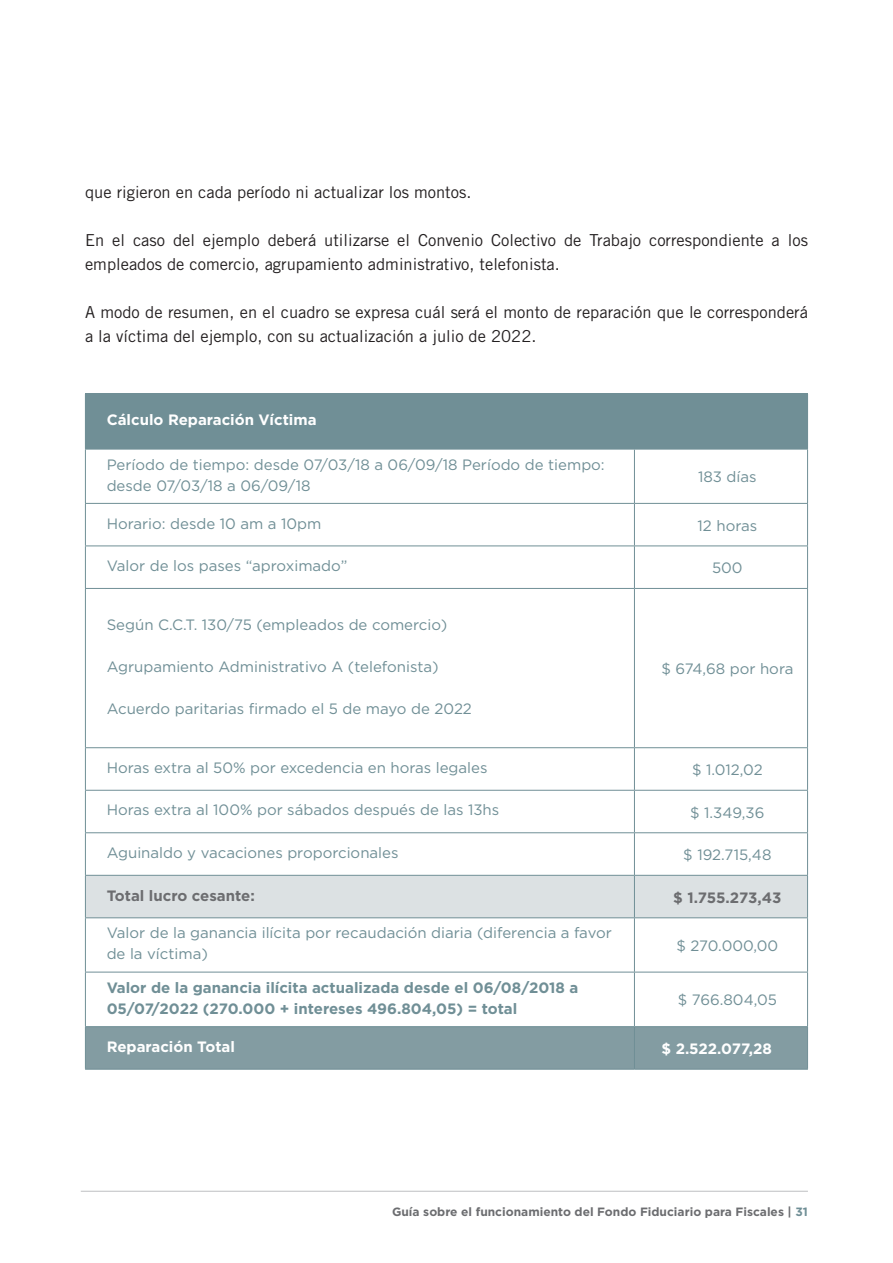
<style>
.page{position:relative;width:893px;height:1263px;background:#fff}
.page>*{position:absolute;margin:0;border:0;box-sizing:border-box;transform-origin:0 0}
._3__Texto{font:16.5px/24px "Trade Gothic LT Std";color:#231f20}
._3__TABLA-txt{font:15px/21px "Gotham";color:#708f96}
._3__TABLA-txt-2{font:700 15px "Gotham";color:#708f96}
._1__TABLA-titulo{font:700 15px "Gotham";color:#fff}
._2__TABLA-subtítulo{font:700 15px "Gotham";color:#6c6d70}
.t1{font:700 12px "Gotham";color:#6c6d70}
.s1{color:#708f96}
</style>
<div class="page">
<hr style="left:81px;top:1191px;width:727px;height:1px;background:#bebfc2">
<div style="left:85px;top:394px;width:722px;height:55px;background:#708f96"></div>
<svg style="left:86px;top:502px;width:548px;height:470px"></svg>
<div style="left:86px;top:876px;width:721px;height:41px;background:#dce1e3"></div>
<div style="left:86px;top:1027px;width:721px;height:42px;background:#839ca2"></div>
<hr style="left:807px;top:394px;width:1px;height:55px;background:#708f96">
<hr style="left:85px;top:449px;width:549px;height:1px;background:#708f96">
<hr style="left:85px;top:449px;width:1px;height:54px;background:#708f96">
<hr style="left:634px;top:449px;width:174px;height:1px;background:#708f96">
<hr style="left:634px;top:449px;width:1px;height:54px;background:#708f96">
<hr style="left:807px;top:449px;width:1px;height:54px;background:#708f96">
<hr style="left:85px;top:503px;width:549px;height:1px;background:#708f96">
<hr style="left:85px;top:504px;width:1px;height:41px;background:#708f96">
<hr style="left:634px;top:503px;width:174px;height:1px;background:#708f96">
<hr style="left:634px;top:504px;width:1px;height:41px;background:#708f96">
<hr style="left:807px;top:504px;width:1px;height:41px;background:#708f96">
<hr style="left:85px;top:545px;width:549px;height:1px;background:#708f96">
<hr style="left:85px;top:546px;width:1px;height:42px;background:#708f96">
<hr style="left:634px;top:545px;width:174px;height:1px;background:#708f96">
<hr style="left:634px;top:546px;width:1px;height:42px;background:#708f96">
<hr style="left:807px;top:546px;width:1px;height:42px;background:#708f96">
<hr style="left:85px;top:588px;width:549px;height:1px;background:#708f96">
<hr style="left:85px;top:589px;width:1px;height:158px;background:#708f96">
<hr style="left:634px;top:588px;width:174px;height:1px;background:#708f96">
<hr style="left:634px;top:589px;width:1px;height:158px;background:#708f96">
<hr style="left:807px;top:589px;width:1px;height:158px;background:#708f96">
<hr style="left:85px;top:747px;width:549px;height:1px;background:#708f96">
<hr style="left:85px;top:748px;width:1px;height:42px;background:#708f96">
<hr style="left:634px;top:747px;width:174px;height:1px;background:#708f96">
<hr style="left:634px;top:748px;width:1px;height:42px;background:#708f96">
<hr style="left:807px;top:748px;width:1px;height:42px;background:#708f96">
<hr style="left:85px;top:790px;width:549px;height:1px;background:#708f96">
<hr style="left:85px;top:791px;width:1px;height:41px;background:#708f96">
<hr style="left:634px;top:790px;width:174px;height:1px;background:#708f96">
<hr style="left:634px;top:791px;width:1px;height:41px;background:#708f96">
<hr style="left:807px;top:791px;width:1px;height:41px;background:#708f96">
<hr style="left:85px;top:832px;width:549px;height:1px;background:#708f96">
<hr style="left:85px;top:833px;width:1px;height:42px;background:#708f96">
<hr style="left:634px;top:832px;width:174px;height:1px;background:#708f96">
<hr style="left:634px;top:833px;width:1px;height:42px;background:#708f96">
<hr style="left:807px;top:833px;width:1px;height:42px;background:#708f96">
<hr style="left:85px;top:875px;width:549px;height:1px;background:#708f96">
<hr style="left:85px;top:876px;width:1px;height:41px;background:#708f96">
<hr style="left:634px;top:875px;width:174px;height:1px;background:#708f96">
<hr style="left:634px;top:876px;width:1px;height:41px;background:#708f96">
<hr style="left:807px;top:876px;width:1px;height:41px;background:#708f96">
<hr style="left:85px;top:917px;width:549px;height:1px;background:#708f96">
<hr style="left:85px;top:918px;width:1px;height:54px;background:#708f96">
<hr style="left:634px;top:917px;width:174px;height:1px;background:#708f96">
<hr style="left:634px;top:918px;width:1px;height:54px;background:#708f96">
<hr style="left:807px;top:918px;width:1px;height:54px;background:#708f96">
<hr style="left:85px;top:972px;width:549px;height:1px;background:#708f96">
<hr style="left:85px;top:972px;width:1px;height:54px;background:#708f96">
<hr style="left:634px;top:972px;width:174px;height:1px;background:#708f96">
<hr style="left:634px;top:972px;width:1px;height:54px;background:#708f96">
<hr style="left:807px;top:972px;width:1px;height:54px;background:#708f96">
<hr style="left:85px;top:1026px;width:549px;height:1px;background:#708f96">
<hr style="left:85px;top:1027px;width:1px;height:42px;background:#708f96">
<hr style="left:634px;top:1026px;width:174px;height:1px;background:#708f96">
<hr style="left:634px;top:1027px;width:1px;height:42px;background:#708f96">
<hr style="left:807px;top:1027px;width:1px;height:42px;background:#708f96">
<hr style="left:85px;top:1069px;width:549px;height:1px;background:#708f96">
<hr style="left:634px;top:1069px;width:174px;height:1px;background:#708f96">
<p class="_3__Texto" style="left:85px;top:180px;width:388px">que rigieron en cada período ni actualizar los montos.</p>
<p class="_3__Texto" style="left:85px;top:228px;width:724px">En el caso del ejemplo deberá utilizarse el Convenio Colectivo de Trabajo correspondiente a los empleados de comercio, agrupamiento administrativo, telefonista.</p>
<p class="_3__Texto" style="left:85px;top:300px;width:724px">A modo de resumen, en el cuadro se expresa cuál será el monto de reparación que le corresponderá a la víctima del ejemplo, con su actualización a julio de 2022.</p>
<p class="_1__TABLA-titulo" style="left:107px;top:410px;width:211px">Cálculo Reparación Víctima</p>
<p class="_3__TABLA-txt" style="left:107px;top:453px;width:500px">Período de tiempo: desde 07/03/18 a 06/09/18 Período de tiempo: desde 07/03/18 a 06/09/18</p>
<p class="_3__TABLA-txt" style="left:698px;top:466px;width:60px">183 días</p>
<p class="_3__TABLA-txt" style="left:107px;top:512px;width:216px">Horario: desde 10 am a 10pm</p>
<p class="_3__TABLA-txt" style="left:698px;top:514px;width:61px">12 horas</p>
<p class="_3__TABLA-txt" style="left:107px;top:555px;width:242px">Valor de los pases “aproximado”</p>
<p class="_3__TABLA-txt" style="left:712px;top:557px;width:32px">500</p>
<p class="_3__TABLA-txt" style="left:107px;top:614px;width:342px">Según C.C.T. 130/75 (empleados de comercio)</p>
<p class="_3__TABLA-txt" style="left:107px;top:656px;width:334px">Agrupamiento Administrativo A (telefonista)</p>
<p class="_3__TABLA-txt" style="left:107px;top:698px;width:367px">Acuerdo paritarias firmado el 5 de mayo de 2022</p>
<p class="_3__TABLA-txt" style="left:661px;top:658px;width:134px">$ 674,68 por hora</p>
<p class="_3__TABLA-txt" style="left:107px;top:757px;width:382px">Horas extra al 50% por excedencia en horas legales</p>
<p class="_3__TABLA-txt" style="left:692px;top:759px;width:72px">$ 1.012,02</p>
<p class="_3__TABLA-txt" style="left:107px;top:799px;width:394px">Horas extra al 100% por sábados después de las 13hs</p>
<p class="_3__TABLA-txt" style="left:690px;top:801px;width:76px">$ 1.349,36</p>
<p class="_3__TABLA-txt" style="left:107px;top:842px;width:293px">Aguinaldo y vacaciones proporcionales</p>
<p class="_3__TABLA-txt" style="left:683px;top:844px;width:90px">$ 192.715,48</p>
<p class="_2__TABLA-subtítulo" style="left:107px;top:885px;width:150px">Total lucro cesante:</p>
<p class="_2__TABLA-subtítulo" style="left:673px;top:887px;width:110px">$ 1.755.273,43</p>
<p class="_3__TABLA-txt" style="left:107px;top:922px;width:507px">Valor de la ganancia ilícita por recaudación diaria (diferencia a favor de la víctima)</p>
<p class="_3__TABLA-txt" style="left:676px;top:935px;width:103px">$ 270.000,00</p>
<p class="_3__TABLA-txt-2" style="left:107px;top:978px;width:473px">Valor de la ganancia ilícita actualizada desde el 06/08/2018 a</p>
<p class="_3__TABLA-txt-2" style="left:107px;top:999px;width:412px">05/07/2022 (270.000 + intereses 496.804,05) = total</p>
<p class="_3__TABLA-txt" style="left:678px;top:989px;width:101px">$ 766.804,05</p>
<p class="_1__TABLA-titulo" style="left:107px;top:1037px;width:130px">Reparación Total</p>
<p class="_1__TABLA-titulo" style="left:661px;top:1039px;width:112px">$ 2.522.077,28</p>
<p class="t1" style="left:392px;top:1203px;width:417px">Guía sobre el funcionamiento del Fondo Fiduciario para Fiscales | <span class="s1">31</span></p>
</div>
